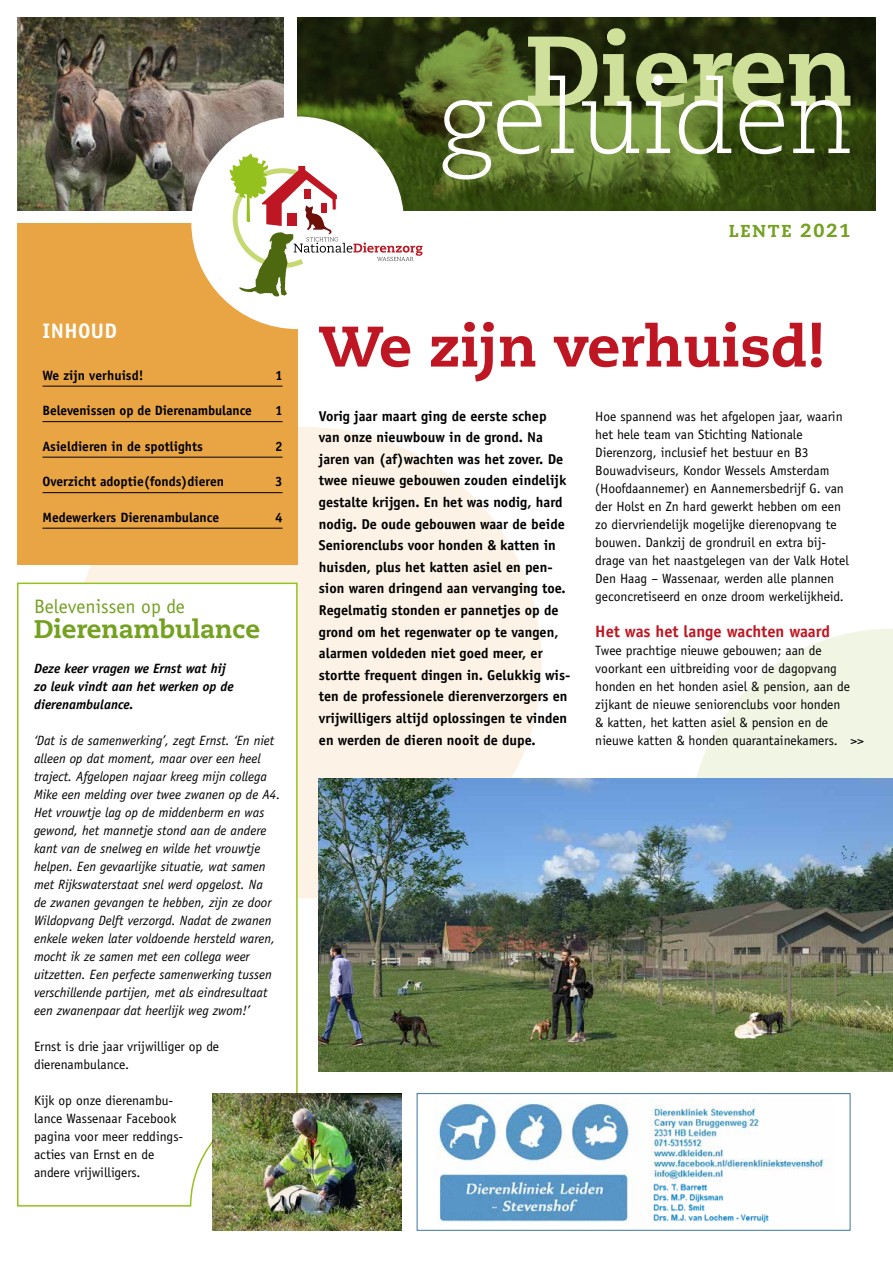
<style>
.page{position:relative;width:893px;height:1263px;background:#fff}
.page>*{position:absolute;margin:0;border:0;box-sizing:border-box;transform-origin:0 0}
.t1{font:800 57px "Caecilia LT Std";color:#be1622}
.t2{font:800 25.5px "Caecilia LT Std";color:#74a120}
.t3{font:700 21px "Officina Sans";letter-spacing:.02em;color:#fff}
.t4{font:19.5px "Officina Sans";color:#74a120}
.t5{font:800 17.25px "Caecilia LT Std";letter-spacing:.1em;color:#74a120}
.t6{font:700 16.5px "Officina Sans";color:#be1622}
.t7{font:700 14.25px/21.6px "Officina Sans";color:#000}
.t8{font:13.5px/18px "Officina Sans";color:#000}
.t9{font:italic 13.5px/18px "Officina Sans";color:#000}
.t10{font:700 13.5px "Officina Sans";color:#000}
.t11{font:italic 700 13.5px/18px "Officina Sans";color:#000}
.s1{font-size:18.75px}
</style>
<div class="page">
<svg style="left:298px;top:17px;width:578px;height:193px;background:#2f3e10"></svg>
<img style="left:17px;top:17px;width:267px;height:193px">
<div style="left:70px;top:427px;width:472px;height:471px;background:#fcf2e5;border-radius:50%"></div>
<svg style="left:696px;top:629px;width:197px;height:149px;fill:#f1f6e4"></svg>
<svg style="left:17px;top:582px;width:281px;height:625px"></svg>
<div style="left:17px;top:223px;width:281px;height:342px;background:#e9a543"></div>
<div style="left:191px;top:116px;width:213px;height:213px;background:#fff;border-radius:50%"></div>
<svg style="left:230px;top:154px;width:193px;height:142px"></svg>
<hr style="left:43px;top:386px;width:240px;height:1px;background:#000">
<hr style="left:43px;top:421px;width:240px;height:1px;background:#000">
<hr style="left:43px;top:457px;width:240px;height:1px;background:#000">
<hr style="left:43px;top:492px;width:240px;height:1px;background:#000">
<hr style="left:43px;top:528px;width:240px;height:1px;background:#000">
<svg style="left:443px;top:28px;width:407px;height:151px;background:#71824c"></svg>
<img style="left:319px;top:778px;width:574px;height:293px">
<img style="left:434px;top:1098px;width:391px;height:126px">
<div style="left:417px;top:1093px;width:433px;height:138px;border:1px solid #3b76a3"></div>
<img style="left:652px;top:1183px;width:162px;height:41px">
<img style="left:213px;top:1093px;width:188px;height:138px">
<h3 class="t3" style="left:43px;top:318px;width:76px">INHOUD</h3>
<p class="t10" style="left:43px;top:367px;width:103px">We zijn verhuisd!</p>
<p class="t10" style="left:275px;top:367px;width:9px">1</p>
<p class="t10" style="left:43px;top:402px;width:211px">Belevenissen op de Dierenambulance</p>
<p class="t10" style="left:275px;top:402px;width:9px">1</p>
<p class="t10" style="left:43px;top:438px;width:162px">Asieldieren in de spotlights</p>
<p class="t10" style="left:275px;top:438px;width:9px">2</p>
<p class="t10" style="left:43px;top:473px;width:183px">Overzicht adoptie(fonds)dieren</p>
<p class="t10" style="left:275px;top:473px;width:9px">3</p>
<p class="t10" style="left:43px;top:509px;width:178px">Medewerkers Dierenambulance</p>
<p class="t10" style="left:275px;top:509px;width:9px">4</p>
<h3 class="t4" style="left:34px;top:595px;width:152px">Belevenissen op de</h3>
<h2 class="t2" style="left:34px;top:613px;width:228px">Dierenambulance</h2>
<p class="t11" style="left:34px;top:659px;width:201px">Deze keer vragen we Ernst wat hij zo leuk vindt aan het werken op de dierenambulance.</p>
<p class="t9" style="left:34px;top:731px;width:248px">‘Dat is de samenwerking’, zegt Ernst. ‘En niet alleen op dat moment, maar over een heel traject. Afgelopen najaar kreeg mijn collega Mike een melding over twee zwanen op de A4.<br>Het vrouwtje lag op de middenberm en was gewond, het mannetje stond aan de andere kant van de snelweg en wilde het vrouwtje helpen. Een gevaarlijke situatie, wat samen met Rijkswaterstaat snel werd opgelost. Na<br>de zwanen gevangen te hebben, zijn ze door Wildopvang Delft verzorgd. Nadat de zwanen enkele weken later voldoende hersteld waren, mocht ik ze samen met een collega weer uitzetten. Een perfecte samenwerking tussen verschillende partijen, met als eindresultaat een zwanenpaar dat heerlijk weg zwom!’</p>
<p class="t8" style="left:34px;top:1037px;width:187px">Ernst is drie jaar vrijwilliger op de dierenambulance.</p>
<p class="t8" style="left:34px;top:1091px;width:151px">Kijk op onze dierenambu&shy;lance Wassenaar Facebook pagina voor meer reddings&shy;acties van Ernst en de andere vrijwilligers.</p>
<p class="t5" style="left:729px;top:220px;width:123px">LENTE <span class="s1">2021</span></p>
<h1 class="t1" style="left:319px;top:311px;width:507px">We zijn verhuisd!</h1>
<p class="t7" style="left:319px;top:405px;width:253px">Vorig jaar maart ging de eerste schep van onze nieuwbouw in de grond. Na jaren van (af)wachten was het zover. De twee nieuwe gebouwen zouden eindelijk gestalte krijgen. En het was nodig, hard nodig. De oude gebouwen waar de beide Seniorenclubs voor honden &amp; katten in huisden, plus het katten asiel en pen&shy;sion waren dringend aan vervanging toe.<br>Regelmatig stonden er pannetjes op de grond om het regenwater op te vangen, alarmen voldeden niet goed meer, er stortte frequent dingen in. Gelukkig wis&shy;ten de professionele dierenverzorgers en vrijwilligers altijd oplossingen te vinden en werden de dieren nooit de dupe.</p>
<p class="t8" style="left:595px;top:407px;width:255px">Hoe spannend was het afgelopen jaar, waarin het hele team van Stichting Nationale Dierenzorg, inclusief het bestuur en B3<br>Bouwadviseurs, Kondor Wessels Amsterdam (Hoofdaannemer) en Aannemersbedrijf G. van der Holst en Zn hard gewerkt hebben om een zo diervriendelijk mogelijke dierenopvang te bouwen. Dankzij de grondruil en extra bij&shy;drage van het naastgelegen van der Valk Hotel Den Haag – Wassenaar, werden alle plannen geconcretiseerd en onze droom werkelijkheid.</p>
<p class="t6" style="left:595px;top:621px;width:236px">Het was het lange wachten waard</p>
<p class="t8" style="left:595px;top:641px;width:256px">Twee prachtige nieuwe gebouwen; aan de voorkant een uitbreiding voor de dagopvang honden en het honden asiel &amp; pension, aan de zijkant de nieuwe seniorenclubs voor honden &amp; katten, het katten asiel &amp; pension en de nieuwe katten &amp; honden quarantainekamers.</p>
<p class="t8" style="left:850px;top:731px;width:15px">&gt;&gt;</p>
</div>
